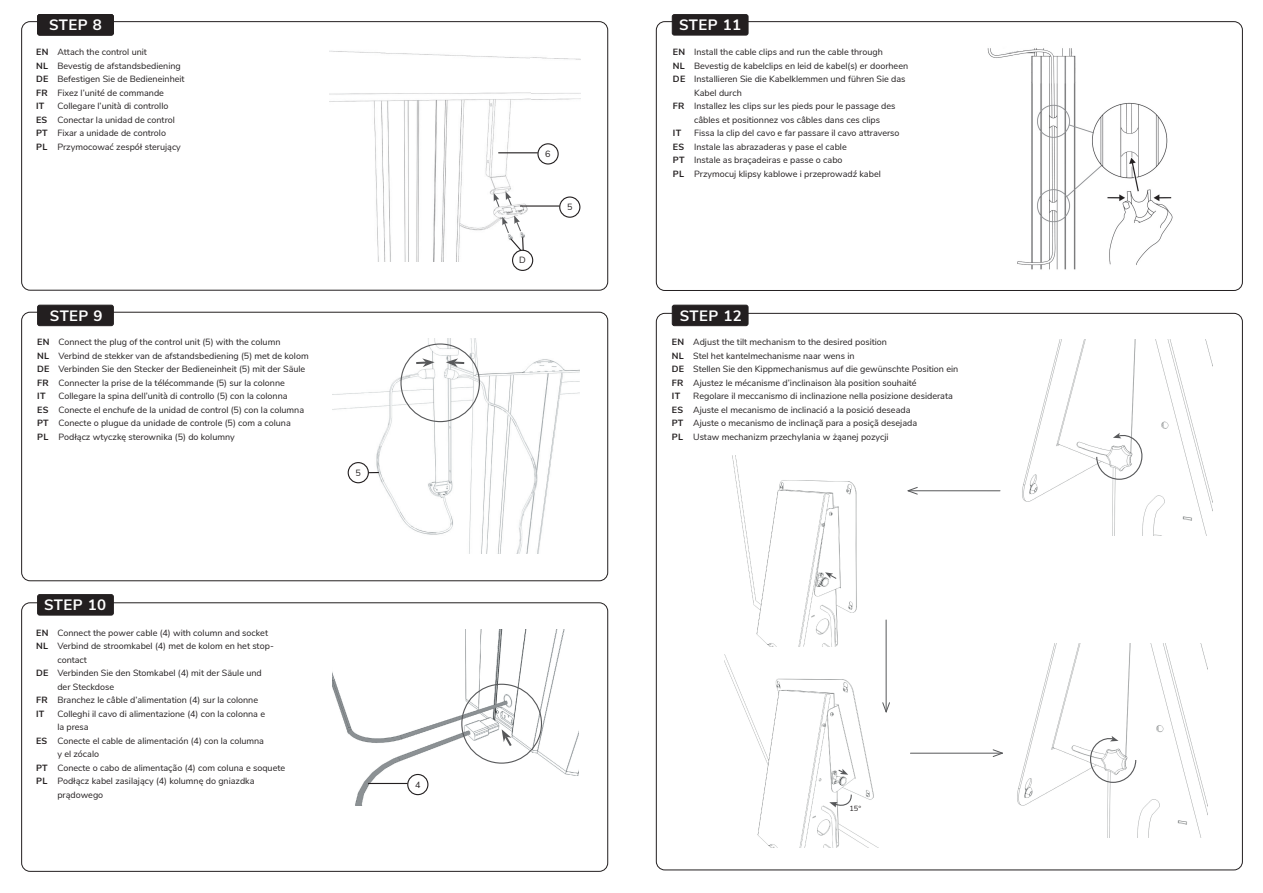
<style>
.page{position:relative;width:1263px;height:893px;background:#fff}
.page>*{position:absolute;margin:0;border:0;box-sizing:border-box;transform-origin:0 0}
.t1{font:700 15px "Nunito Sans";letter-spacing:.03em;color:#fff}
.t2{font:9px/13.5px "Nunito Sans";color:#231f20}
.t3{font:700 9px/13.5px "Nunito Sans";letter-spacing:.03em;color:#231f20}
.t4{font:7.5px "Nunito Sans";color:#231f20}
</style>
<div class="page">
<div style="left:21px;top:21px;width:587px;height:270px;border:1px solid #231f20;border-radius:9px"></div>
<div style="left:21px;top:312px;width:587px;height:269px;border:1px solid #231f20;border-radius:9px"></div>
<div style="left:21px;top:602px;width:587px;height:270px;border:1px solid #231f20;border-radius:9px"></div>
<div style="left:38px;top:305px;width:75px;height:21px;background:#231f20;border-radius:2px"></div>
<div style="left:37px;top:305px;width:77px;height:21px;border:1px solid #231f20;border-radius:2px"></div>
<div style="left:38px;top:595px;width:75px;height:20px;background:#231f20;border-radius:2px"></div>
<div style="left:37px;top:594px;width:77px;height:21px;border:1px solid #231f20;border-radius:2px"></div>
<div style="left:656px;top:21px;width:587px;height:270px;border:1px solid #231f20;border-radius:9px"></div>
<div style="left:672px;top:305px;width:76px;height:21px;background:#231f20;border-radius:2px"></div>
<div style="left:672px;top:305px;width:76px;height:21px;border:1px solid #231f20;border-radius:2px"></div>
<div style="left:672px;top:15px;width:76px;height:20px;background:#231f20;border-radius:2px"></div>
<div style="left:672px;top:14px;width:76px;height:21px;border:1px solid #231f20;border-radius:2px"></div>
<img style="left:332px;top:629px;width:247px;height:177px">
<img style="left:332px;top:339px;width:248px;height:215px">
<img style="left:329px;top:50px;width:251px;height:211px">
<div style="left:38px;top:15px;width:75px;height:20px;background:#231f20;border-radius:2px"></div>
<div style="left:37px;top:14px;width:77px;height:21px;border:1px solid #231f20;border-radius:2px"></div>
<svg style="left:494px;top:193px;width:5px;height:14px"></svg>
<svg style="left:505px;top:192px;width:7px;height:14px"></svg>
<div style="left:400px;top:343px;width:80px;height:79px;border:1px solid #57585a;border-radius:50%"></div>
<svg style="left:446px;top:358px;width:20px;height:9px"></svg>
<svg style="left:414px;top:358px;width:20px;height:9px"></svg>
<div style="left:461px;top:684px;width:81px;height:80px;border:1px solid #57585a;border-radius:50%"></div>
<svg style="left:502px;top:729px;width:12px;height:19px"></svg>
<img style="left:732px;top:455px;width:155px;height:192px">
<svg style="left:825px;top:572px;width:12px;height:8px"></svg>
<img style="left:1022px;top:339px;width:191px;height:197px">
<svg style="left:1095px;top:433px;width:48px;height:47px"></svg>
<img style="left:1017px;top:644px;width:191px;height:194px">
<svg style="left:1089px;top:736px;width:48px;height:47px"></svg>
<hr style="left:499px;top:152px;width:38px;height:1px;background:#231f20">
<div style="left:537px;top:143px;width:22px;height:22px;border:1px solid #231f20;border-radius:50%"></div>
<hr style="left:520px;top:205px;width:39px;height:2px;background:#231f20">
<div style="left:559px;top:196px;width:21px;height:22px;border:1px solid #231f20;border-radius:50%"></div>
<div style="left:512px;top:250px;width:21px;height:21px;border:1px solid #231f20;border-radius:50%"></div>
<div style="left:348px;top:462px;width:21px;height:21px;border:1px solid #231f20;border-radius:50%"></div>
<hr style="left:368px;top:783px;width:39px;height:1px;background:#231f20">
<div style="left:407px;top:774px;width:21px;height:21px;border:1px solid #231f20;border-radius:50%"></div>
<img style="left:724px;top:655px;width:162px;height:193px">
<svg style="left:837px;top:769px;width:11px;height:6px"></svg>
<svg style="left:829px;top:793px;width:23px;height:14px"></svg>
<svg style="left:502px;top:215px;width:22px;height:37px"></svg>
<hr style="left:910px;top:753px;width:92px;height:1px;background:#57585a">
<svg style="left:992px;top:749px;width:11px;height:8px"></svg>
<img style="left:987px;top:48px;width:186px;height:222px">
<hr style="left:886px;top:620px;width:1px;height:92px;background:#57585a">
<svg style="left:882px;top:702px;width:8px;height:12px"></svg>
<hr style="left:908px;top:490px;width:92px;height:1px;background:#57585a">
<svg style="left:907px;top:487px;width:11px;height:8px"></svg>
<h1 class="t1" style="left:49px;top:14px;width:54px">STEP 8</h1>
<p class="t3" style="left:36px;top:45px;width:14px">EN<br>NL<br>DE<br>FR<br>IT<br>ES<br>PT<br>PL</p>
<p class="t2" style="left:57px;top:45px;width:129px">Attach the control unit<br>Bevestig de afstandsbediening<br>Befestigen Sie de Bedieneinheit<br>Fixez l’unité de commande<br>Collegare l’unità di controllo<br>Conectar la unidad de control<br>Fixar a unidade de controlo<br>Przymocować zespół sterujący</p>
<h1 class="t1" style="left:50px;top:304px;width:54px">STEP 9</h1>
<p class="t3" style="left:37px;top:335px;width:14px">EN<br>NL<br>DE<br>FR<br>IT<br>ES<br>PT<br>PL</p>
<p class="t2" style="left:58px;top:335px;width:252px">Connect the plug of the control unit (5) with the column Verbind de stekker van de afstandsbediening (5) met de kolom Verbinden Sie den Stecker der Bedieneinheit (5) mit der Säule Connecter la prise de la télécommande (5) sur la colonne Collegare la spina dell’unità di controllo (5) con la colonna Conecte el enchufe de la unidad de control (5) con la columna Conecte o plugue da unidade de controle (5) com a coluna Podłącz wtyczkę sterownika (5) do kolumny</p>
<p class="t2" style="left:355px;top:465px;width:7px">5</p>
<h1 class="t1" style="left:44px;top:594px;width:64px">STEP 10</h1>
<p class="t3" style="left:36px;top:625px;width:14px">EN<br>NL</p>
<p class="t3" style="left:36px;top:666px;width:14px">DE</p>
<p class="t3" style="left:36px;top:693px;width:13px">FR<br>IT</p>
<p class="t3" style="left:36px;top:733px;width:13px">ES</p>
<p class="t3" style="left:36px;top:760px;width:13px">PT<br>PL</p>
<p class="t2" style="left:57px;top:625px;width:229px">Connect the power cable (4) with column and socket Verbind de stroomkabel (4) met de kolom en het stop&shy;contact<br>Verbinden Sie den Stomkabel (4) mit der Säule und<br>der Steckdose<br>Branchez le câble d’alimentation (4) sur la colonne Colleghi il cavo di alimentazione (4) con la colonna e<br>la presa<br>Conecte el cable de alimentación (4) con la columna<br>y el zócalo<br>Conecte o cabo de alimentação (4) com coluna e soquete Podłącz kabel zasilający (4) kolumnę do gniazdka prądowego</p>
<p class="t2" style="left:415px;top:777px;width:7px">4</p>
<p class="t2" style="left:519px;top:253px;width:8px">D</p>
<p class="t2" style="left:545px;top:147px;width:7px">6</p>
<p class="t2" style="left:567px;top:200px;width:7px">5</p>
<h1 class="t1" style="left:679px;top:14px;width:64px">STEP 11</h1>
<p class="t3" style="left:673px;top:45px;width:14px;text-align:justify">EN NL DE</p>
<p class="t3" style="left:673px;top:99px;width:13px">FR</p>
<p class="t3" style="left:673px;top:126px;width:13px">IT<br>ES<br>PT<br>PL</p>
<p class="t2" style="left:694px;top:45px;width:215px">Install the cable clips and run the cable through Bevestig de kabelclips en leid de kabel(s) er doorheen Installieren Sie die Kabelklemmen und führen Sie das Kabel durch<br>Installez les clips sur les pieds pour le passage des câbles et positionnez vos câbles dans ces clips<br>Fissa la clip del cavo e far passare il cavo attraverso Instale las abrazaderas y pase el cable<br>Instale as braçadeiras e passe o cabo<br>Przymocuj klipsy kablowe i przeprowadź kabel</p>
<h1 class="t1" style="left:680px;top:304px;width:64px">STEP 12</h1>
<p class="t3" style="left:672px;top:335px;width:14px">EN<br>NL<br>DE<br>FR<br>IT<br>ES<br>PT<br>PL</p>
<p class="t2" style="left:693px;top:335px;width:267px">Adjust the tilt mechanism to the desired position<br>Stel het kantelmechanisme naar wens in<br>Stellen Sie den Kippmechanismus auf die gewünschte Position ein Ajustez le mécanisme d’inclinaison àla position souhaité<br>Regolare il meccanismo di inclinazione nella posizione desiderata Ajuste el mecanismo de inclinació a la posició deseada<br>Ajuste o mecanismo de inclinaçã para a posiçã desejada<br>Ustaw mechanizm przechylania w żąanej pozycji</p>
<p class="t4" style="left:849px;top:803px;width:13px">15°</p>
</div>
